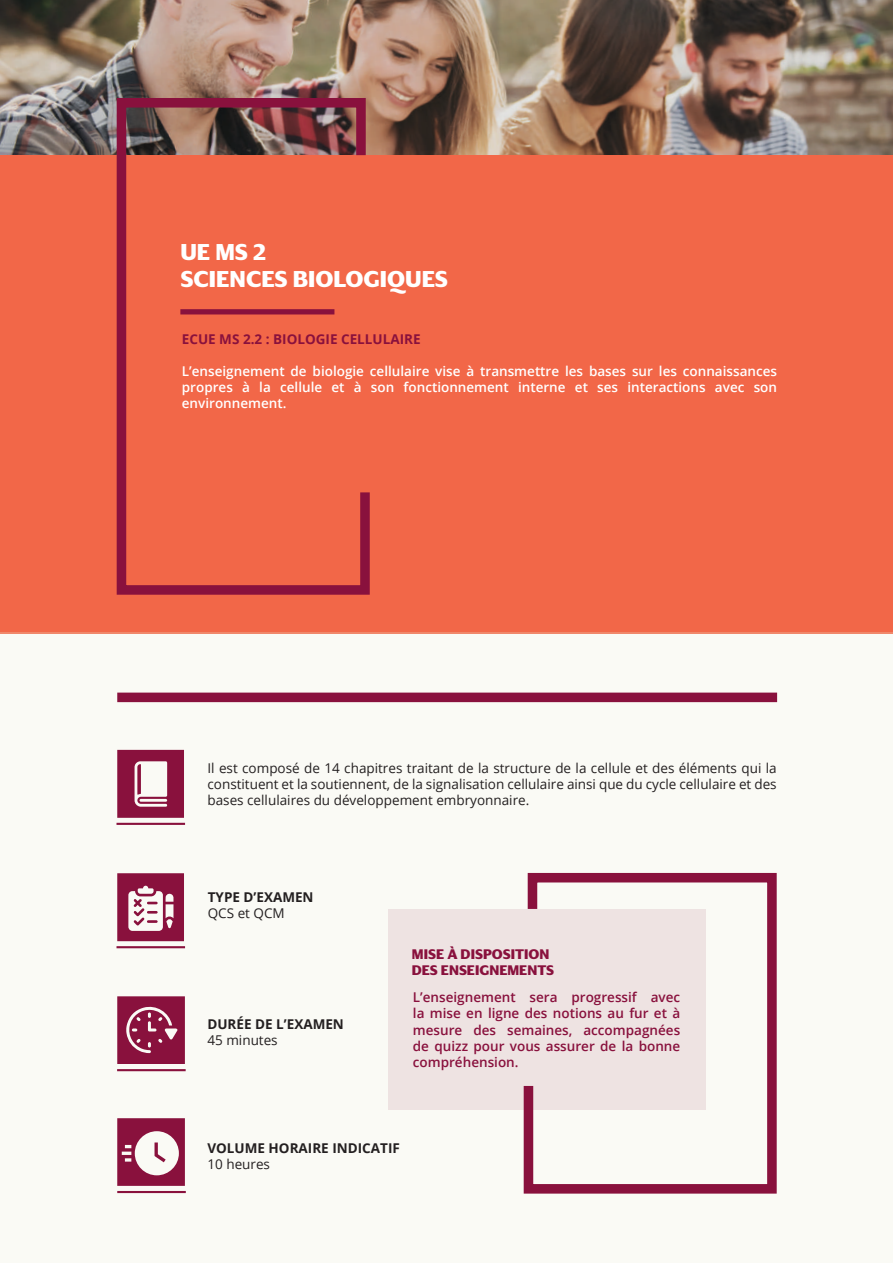
<style>
.page{position:relative;width:893px;height:1263px;background:#fff}
.page>*{position:absolute;margin:0;border:0;box-sizing:border-box;transform-origin:0 0}
.t1{font:700 22.2px/26.7px "Darby Sans Universite Paris";color:#fff}
.t2{font:13.5px/16.2px "Open Sans";color:#231f20;text-align:justify}
.t3{font:600 13.5px/16.2px "Open Sans";color:#fff;text-align:justify}
.t4{font:600 13.5px/16.2px "Open Sans";color:#89113d;text-align:justify}
.t5{font:700 13.5px "Open Sans";color:#231f20}
.t6{font:700 13.5px/16.2px "Darby Sans Universite Paris";color:#89113d}
.t7{font:700 13.5px "Open Sans";color:#89113d}
</style>
<div class="page">
<img style="left:0;top:0;width:893px;height:155px">
<div style="left:0;top:155px;width:893px;height:479px;background:#f26748"></div>
<svg style="left:112px;top:93px;width:262px;height:502px"></svg>
<div style="left:180px;top:309px;width:154px;height:5px;background:#89113d"></div>
<div style="left:0;top:632px;width:893px;height:631px;background:#fafaf5"></div>
<div style="left:117px;top:693px;width:660px;height:9px;background:#89113d"></div>
<hr style="left:116px;top:823px;width:69px;height:2px;background:#89113d">
<hr style="left:116px;top:946px;width:69px;height:2px;background:#89113d">
<hr style="left:117px;top:1191px;width:69px;height:2px;background:#89113d">
<hr style="left:117px;top:1069px;width:69px;height:2px;background:#89113d">
<svg style="left:117px;top:1118px;width:68px;height:68px"></svg>
<svg style="left:117px;top:996px;width:68px;height:68px;background:#962d53"></svg>
<div style="left:388px;top:909px;width:318px;height:201px;background:#eee3e2"></div>
<svg style="left:523px;top:872px;width:254px;height:322px"></svg>
<svg style="left:117px;top:750px;width:67px;height:68px"></svg>
<svg style="left:117px;top:873px;width:67px;height:68px"></svg>
<h1 class="t1" style="left:180px;top:237px;width:269px">UE MS 2<br>SCIENCES BIOLOGIQUES</h1>
<p class="t7" style="left:182px;top:329px;width:240px">ECUE MS 2.2 : BIOLOGIE CELLULAIRE</p>
<p class="t3" style="left:182px;top:363px;width:597px">L’enseignement de biologie cellulaire vise à transmettre les bases sur les connaissances propres à la cellule et à son fonctionnement interne et ses interactions avec son environnement.</p>
<p class="t2" style="left:207px;top:759px;width:571px">Il est composé de 14 chapitres traitant de la structure de la cellule et des éléments qui la constituent et la soutiennent, de la signalisation cellulaire ainsi que du cycle cellulaire et des bases cellulaires du développement embryonnaire.</p>
<p class="t5" style="left:208px;top:888px;width:107px">TYPE D’EXAMEN</p>
<p class="t2" style="left:208px;top:905px;width:79px">QCS et QCM</p>
<p class="t5" style="left:207px;top:1014px;width:138px">DURÉE DE L’EXAMEN</p>
<p class="t2" style="left:207px;top:1031px;width:72px">45 minutes</p>
<p class="t6" style="left:412px;top:945px;width:144px">MISE À DISPOSITION<br>DES ENSEIGNEMENTS</p>
<p class="t4" style="left:413px;top:989px;width:269px">L’enseignement sera progressif avec la mise en ligne des notions au fur et à mesure des semaines, accompagnées de quizz pour vous assurer de la bonne compréhension.</p>
<p class="t5" style="left:207px;top:1138px;width:194px">VOLUME HORAIRE INDICATIF</p>
<p class="t2" style="left:207px;top:1155px;width:64px">10 heures</p>
</div>
